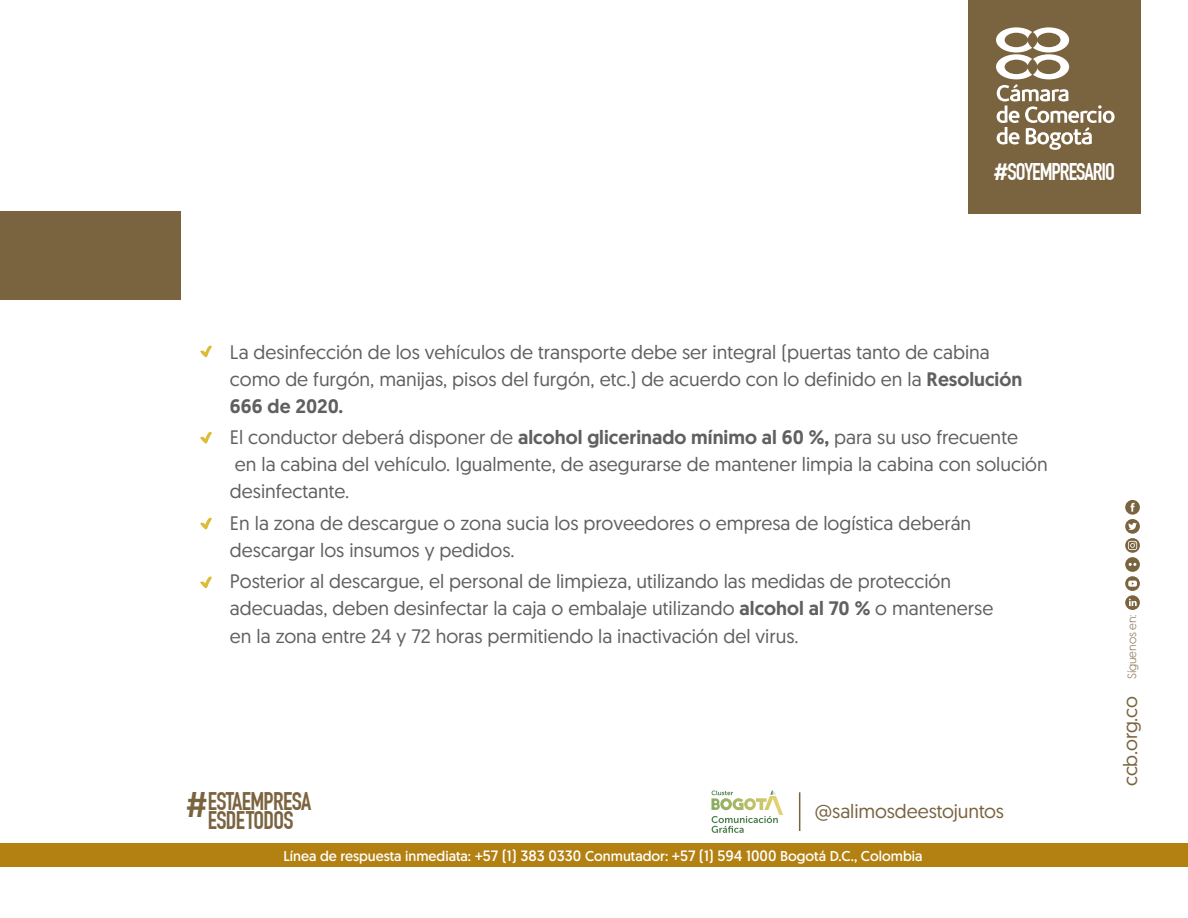
<style>
.page{position:relative;width:1188px;height:918px;background:#fff}
.page>*{position:absolute;margin:0;border:0;box-sizing:border-box;transform-origin:0 0}
.t1{font:700 24.9px/19.5px "DIN Condensed";letter-spacing:-.025em;color:#7a633f;text-align:center}
.t2{font:700 23.7px "DIN Condensed";letter-spacing:-.045em;color:#fff}
.t3{font:19.5px/27px "Geomanist";color:#606060}
.t4{font:19.5px "Geomanist";letter-spacing:-.005em;color:#7a633f}
.t5{font:14.25px "Geomanist";color:#fff}
.t6{font:300 11.85px "Geomanist";color:#7a633f}
.s1{font-family:"Geomanist";font-weight:500}
.s2{font-weight:500}
.s3{font-family:"DIN Pro";font-weight:500;font-size:34.95px}
.s4{font-size:15px}
</style>
<div class="page">
<svg style="left:1125px;top:500px;width:15px;height:110px"></svg>
<div style="left:968px;top:0;width:172px;height:214px;background:#7a633f"></div>
<svg style="left:996px;top:27px;width:119px;height:123px"></svg>
<div style="left:0;top:212px;width:181px;height:88px;background:#7a633f"></div>
<svg style="left:201px;top:345px;width:11px;height:13px"></svg>
<svg style="left:201px;top:431px;width:11px;height:13px"></svg>
<svg style="left:201px;top:517px;width:11px;height:13px"></svg>
<svg style="left:201px;top:576px;width:11px;height:13px"></svg>
<div style="left:0;top:843px;width:1188px;height:24px;background:#b38012"></div>
<svg style="left:711px;top:790px;width:72px;height:43px"></svg>
<hr style="left:799px;top:792px;width:1px;height:39px;background:#7a633f">
<p class="t2" style="left:993px;top:158px;width:123px"><span class="s1">#</span>SOYEMPRESARIO</p>
<p class="t3" style="left:230px;top:338px;width:794px">La desinfección de los vehículos de transporte debe ser integral (puertas tanto de cabina como de furgón, manijas, pisos del furgón, etc.) de acuerdo con lo definido en la <span class="s2">Resolución<br>666 de 2020.</span></p>
<p class="t3" style="left:230px;top:424px;width:819px">El conductor deberá disponer de <span class="s2">alcohol glicerinado mínimo al 60 %,</span> para su uso frecuente<br>en la cabina del vehículo. Igualmente, de asegurarse de mantener limpia la cabina con solución desinfectante.</p>
<p class="t3" style="left:230px;top:509px;width:743px">En la zona de descargue o zona sucia los proveedores o empresa de logística deberán descargar los insumos y pedidos.</p>
<p class="t3" style="left:230px;top:568px;width:765px">Posterior al descargue, el personal de limpieza, utilizando las medidas de protección adecuadas, deben desinfectar la caja o embalaje utilizando <span class="s2">alcohol al 70 %</span> o mantenerse en la zona entre 24 y 72 horas permitiendo la inactivación del virus.</p>
<p class="t1" style="left:185px;top:792px;width:128px"><span class="s3">#</span>ESTAEMPRESA<br>ESDETODOS</p>
<p class="t4" style="left:815px;top:798px;width:191px">@salimosdeestojuntos</p>
<p class="t5" style="left:284px;top:847px;width:641px">Línea de respuesta inmediata: <span class="s4">+57 (1) 383 0330</span> Conmutador: <span class="s4">+57 (1) 594 1000</span> Bogotá D.C., Colombia</p>
<p class="t6" style="left:1124px;top:679px;width:66px;rotate:-90deg">Síguenos en:</p>
<p class="t4" style="left:1118px;top:786px;width:92px;rotate:-90deg">ccb.org.co</p>
</div>
